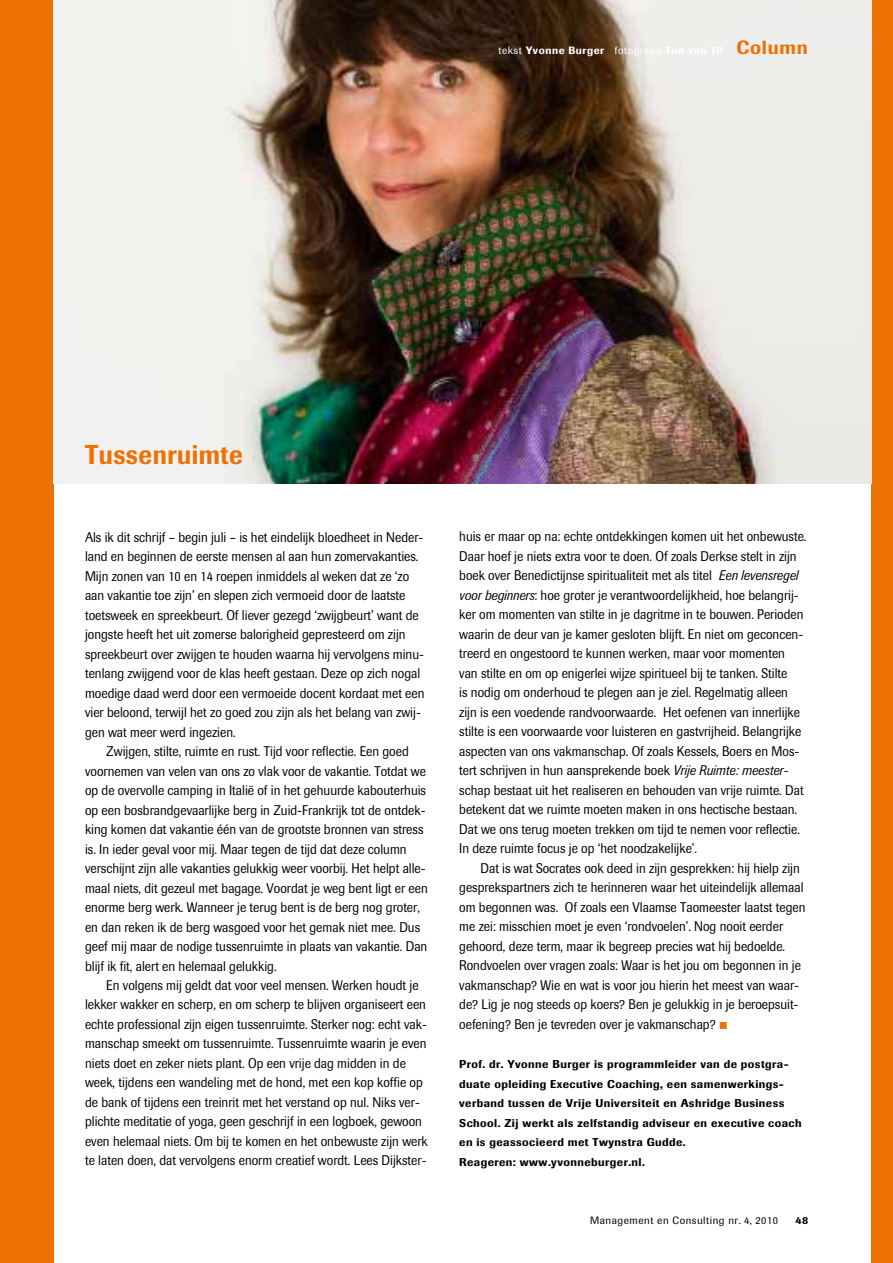
<style>
.page{position:relative;width:893px;height:1263px;background:#fff}
.page>*{position:absolute;margin:0;border:0;box-sizing:border-box;transform-origin:0 0}
.t1{font:500 27px "Imago";letter-spacing:.02em;color:#ee7203;scale:.9 1}
.t2{font:13.8px/19.5px "Imago";color:#000;scale:.9 1}
.t3{font:500 11.25px/19.5px "Imago";letter-spacing:.04em;color:#000}
.t4{font:500 10.5px "Imago";letter-spacing:.05em;color:#fff}
.t5{font:10.5px "Imago";letter-spacing:.05em;color:#000}
.t6{font:500 10.5px "Imago";color:#000}
.s1{font-weight:400}
.s2{font-size:18.9px;color:#ee7203}
.s3{font-style:italic}
</style>
<div class="page">
<div style="left:0;top:0;width:53px;height:1263px;background:#ee7203"></div>
<div style="left:872px;top:0;width:21px;height:1263px;background:#ee7203"></div>
<img style="left:53px;top:0;width:819px;height:483px">
<p class="t4" style="left:498px;top:44px;width:311px"><span class="s1">tekst</span> Yvonne Burger <span class="s1">fotografie</span> Ton van Til <span class="s2">Column</span></p>
<h1 class="t1" style="left:85px;top:438px;width:177px">Tussenruimte</h1>
<p class="t2" style="left:85px;top:527px;width:379px">Als ik dit schrijf – begin juli – is het eindelijk bloedheet in Neder&shy;land en beginnen de eerste mensen al aan hun zomervakanties.<br>Mijn zonen van 10 en 14 roepen inmiddels al weken dat ze ‘zo aan vakantie toe zijn’ en slepen zich vermoeid door de laatste toetsweek en spreekbeurt. Of liever gezegd ‘zwijgbeurt’ want de jongste heeft het uit zomerse balorigheid gepresteerd om zijn spreekbeurt over zwijgen te houden waarna hij vervolgens minu&shy;tenlang zwijgend voor de klas heeft gestaan. Deze op zich nogal moedige daad werd door een vermoeide docent kordaat met een vier beloond, terwijl het zo goed zou zijn als het belang van zwij&shy;gen wat meer werd ingezien.</p>
<p class="t2" style="left:85px;top:741px;width:382px;text-indent:21px">Zwijgen, stilte, ruimte en rust. Tijd voor reflectie. Een goed voornemen van velen van ons zo vlak voor de vakantie. Totdat we op de overvolle camping in Italië of in het gehuurde kabouterhuis op een bosbrandgevaarlijke berg in Zuid-Frankrijk tot de ontdek&shy;king komen dat vakantie één van de grootste bronnen van stress is. In ieder geval voor mij. Maar tegen de tijd dat deze column verschijnt zijn alle vakanties gelukkig weer voorbij. Het helpt alle&shy;maal niets, dit gezeul met bagage. Voordat je weg bent ligt er een enorme berg werk. Wanneer je terug bent is de berg nog groter, en dan reken ik de berg wasgoed voor het gemak niet mee. Dus geef mij maar de nodige tussenruimte in plaats van vakantie. Dan blijf ik fit, alert en helemaal gelukkig.</p>
<p class="t2" style="left:85px;top:975px;width:382px;text-indent:21px">En volgens mij geldt dat voor veel mensen. Werken houdt je lekker wakker en scherp, en om scherp te blijven organiseert een echte professional zijn eigen tussenruimte. Sterker nog: echt vak&shy;manschap smeekt om tussenruimte. Tussenruimte waarin je even niets doet en zeker niets plant. Op een vrije dag midden in de week, tijdens een wandeling met de hond, met een kop koffie op de bank of tijdens een treinrit met het verstand op nul. Niks ver&shy;plichte meditatie of yoga, geen geschrijf in een logboek, gewoon even helemaal niets. Om bij te komen en het onbewuste zijn werk te laten doen, dat vervolgens enorm creatief wordt. Lees Dijkster-</p>
<p class="t2" style="left:459px;top:527px;width:387px">huis er maar op na: echte ontdekkingen komen uit het onbewuste.<br>Daar hoef je niets extra voor te doen. Of zoals Derkse stelt in zijn boek over Benedictijnse spiritualiteit met als titel <span class="s3">Een levensregel voor beginners</span>: hoe groter je verantwoordelijkheid, hoe belangrij&shy;ker om momenten van stilte in je dagritme in te bouwen. Perioden waarin de deur van je kamer gesloten blijft. En niet om geconcen&shy;treerd en ongestoord te kunnen werken, maar voor momenten van stilte en om op enigerlei wijze spiritueel bij te tanken. Stilte<br>is nodig om onderhoud te plegen aan je ziel. Regelmatig alleen zijn is een voedende randvoorwaarde. Het oefenen van innerlijke stilte is een voorwaarde voor luisteren en gastvrijheid. Belangrijke aspecten van ons vakmanschap. Of zoals Kessels, Boers en Mos&shy;tert schrijven in hun aansprekende boek <span class="s3">Vrije Ruimte: meester&shy;</span>schap bestaat uit het realiseren en behouden van vrije ruimte. Dat betekent dat we ruimte moeten maken in ons hectische bestaan.<br>Dat we ons terug moeten trekken om tijd te nemen voor reflectie.<br>In deze ruimte focus je op ‘het noodzakelijke’.</p>
<p class="t2" style="left:459px;top:858px;width:386px;text-indent:21px">Dat is wat Socrates ook deed in zijn gesprekken: hij hielp zijn gesprekspartners zich te herinneren waar het uiteindelijk allemaal om begonnen was. Of zoals een Vlaamse Taomeester laatst tegen me zei: misschien moet je even ‘rondvoelen’. Nog nooit eerder gehoord, deze term, maar ik begreep precies wat hij bedoelde.<br>Rondvoelen over vragen zoals: Waar is het jou om begonnen in je vakmanschap? Wie en wat is voor jou hierin het meest van waar&shy;de? Lig je nog steeds op koers? Ben je gelukkig in je beroepsuit&shy;oefening? Ben je tevreden over je vakmanschap?</p>
<p class="t3" style="left:459px;top:1054px;width:344px">Prof. dr. Yvonne Burger is programmleider van de postgra&shy;duate opleiding Executive Coaching, een samenwerkings&shy;verband tussen de Vrije Universiteit en Ashridge Business School. Zij werkt als zelfstandig adviseur en executive coach en is geassocieerd met Twynstra Gudde.<br>Reageren: www.yvonneburger.nl.</p>
<p class="t5" style="left:590px;top:1214px;width:189px">Management en Consulting nr. 4, 2010</p>
<p class="t6" style="left:796px;top:1214px;width:14px">48</p>
</div>
